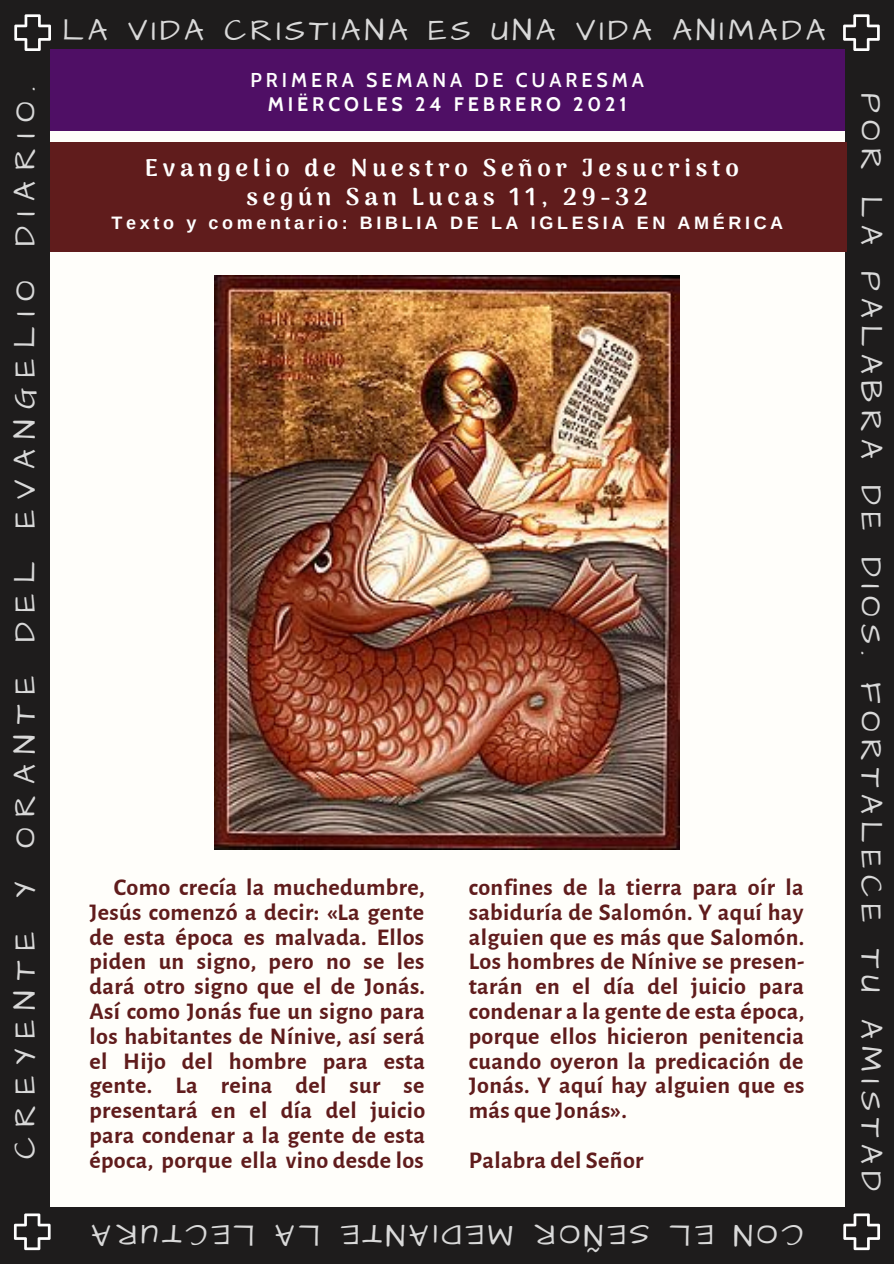
<style>
.page{position:relative;width:894px;height:1264px;background:#fff}
.page>*{position:absolute;margin:0;border:0;box-sizing:border-box;transform-origin:0 0}
.t1{font:30.9px "Architects Daughter";letter-spacing:.23em;color:#d9d9d9}
.t2{font:30.9px "Architects Daughter";letter-spacing:.345em;color:#d9d9d9}
.t3{font:30.9px "Architects Daughter";letter-spacing:.13em;color:#d9d9d9}
.t4{font:30.9px "Architects Daughter";letter-spacing:.125em;color:#d9d9d9}
.t5{font:900 24.15px "Arima Madurai";letter-spacing:.2em;color:#fff}
.t6{font:700 24px/24.8px "Alegreya Sans";letter-spacing:.015em;color:#601c1c;text-align:justify}
.t7{font:600 19.5px "Cabin";letter-spacing:.2em;color:#fff}
.t8{font:700 19.5px "Cabin";letter-spacing:.2em;color:#fff}
.t9{font:700 18px "Arimo";letter-spacing:.2em;color:#fff}
</style>
<div class="page">
<div style="left:0;top:0;width:893px;height:1263px;background:#1e1c1c"></div>
<div style="left:51px;top:65px;width:794px;height:1141px;background:#fffefa"></div>
<div style="left:51px;top:50px;width:793px;height:81px;background:#4f0f65"></div>
<svg style="left:842px;top:14px;width:37px;height:37px"></svg>
<svg style="left:843px;top:1213px;width:36px;height:37px"></svg>
<svg style="left:14px;top:1213px;width:37px;height:37px"></svg>
<svg style="left:14px;top:14px;width:37px;height:37px"></svg>
<div style="left:51px;top:142px;width:795px;height:110px;background:#601c1c"></div>
<img style="left:214px;top:275px;width:465px;height:575px">
<p class="t2" style="left:4px;top:1159px;width:1074px;rotate:-90deg">CREYENTE Y ORANTE DEL EVANGELIO DIARIO.</p>
<p class="t3" style="left:62px;top:10px;width:764px">LA VIDA CRISTIANA ES UNA VIDA ANIMADA</p>
<p class="t7" style="left:250px;top:68px;width:395px">PRIMERA SEMANA DE CUARESMA</p>
<p class="t8" style="left:267px;top:92px;width:360px">MIËRCOLES 24 FEBRERO 2021</p>
<p class="t5" style="left:145px;top:154px;width:595px">Evangelio de Nuestro Señor Jesucristo</p>
<p class="t5" style="left:246px;top:182px;width:402px">según San Lucas 11, 29-32</p>
<p class="t9" style="left:112px;top:213px;width:673px">Texto y comentario: BIBLIA DE LA IGLESIA EN AMÉRICA</p>
<p class="t6" style="left:89px;top:875px;width:337px;text-indent:24px">Como crecía la muchedumbre, Jesús comenzó a decir: «La gente de esta época es malvada. Ellos piden un signo, pero no se les dará otro signo que el de Jonás.<br>Así como Jonás fue un signo para los habitantes de Nínive, así será el Hijo del hombre para esta gente. La reina del sur se presentará en el día del juicio para condenar a la gente de esta época, porque ella vino desde los</p>
<p class="t6" style="left:468px;top:875px;width:337px">confines de la tierra para oír la sabiduría de Salomón. Y aquí hay alguien que es más que Salomón.<br>Los hombres de Nínive se presen&shy;tarán en el día del juicio para condenar a la gente de esta época, porque ellos hicieron penitencia cuando oyeron la predicación de Jonás. Y aquí hay alguien que es más que Jonás».</p>
<p class="t6" style="left:468px;top:1148px;width:176px">Palabra del Señor</p>
<p class="t4" style="left:255px;top:1255px;width:165px;rotate:-180deg">LECTURA</p>
<p class="t1" style="left:320px;top:1255px;width:47px;rotate:-180deg">LA</p>
<p class="t1" style="left:513px;top:1255px;width:174px;rotate:-180deg">MED AI NTE</p>
<p class="t1" style="left:649px;top:1255px;width:117px;rotate:-180deg">SEÑOR</p>
<p class="t1" style="left:713px;top:1255px;width:45px;rotate:-180deg">EL</p>
<p class="t1" style="left:802px;top:1255px;width:71px;rotate:-180deg">CON</p>
<p class="t1" style="left:891px;top:93px;width:1099px;rotate:90deg">POR LA PALABRA DE DIOS. FORTALECE TU AMISTAD</p>
</div>
